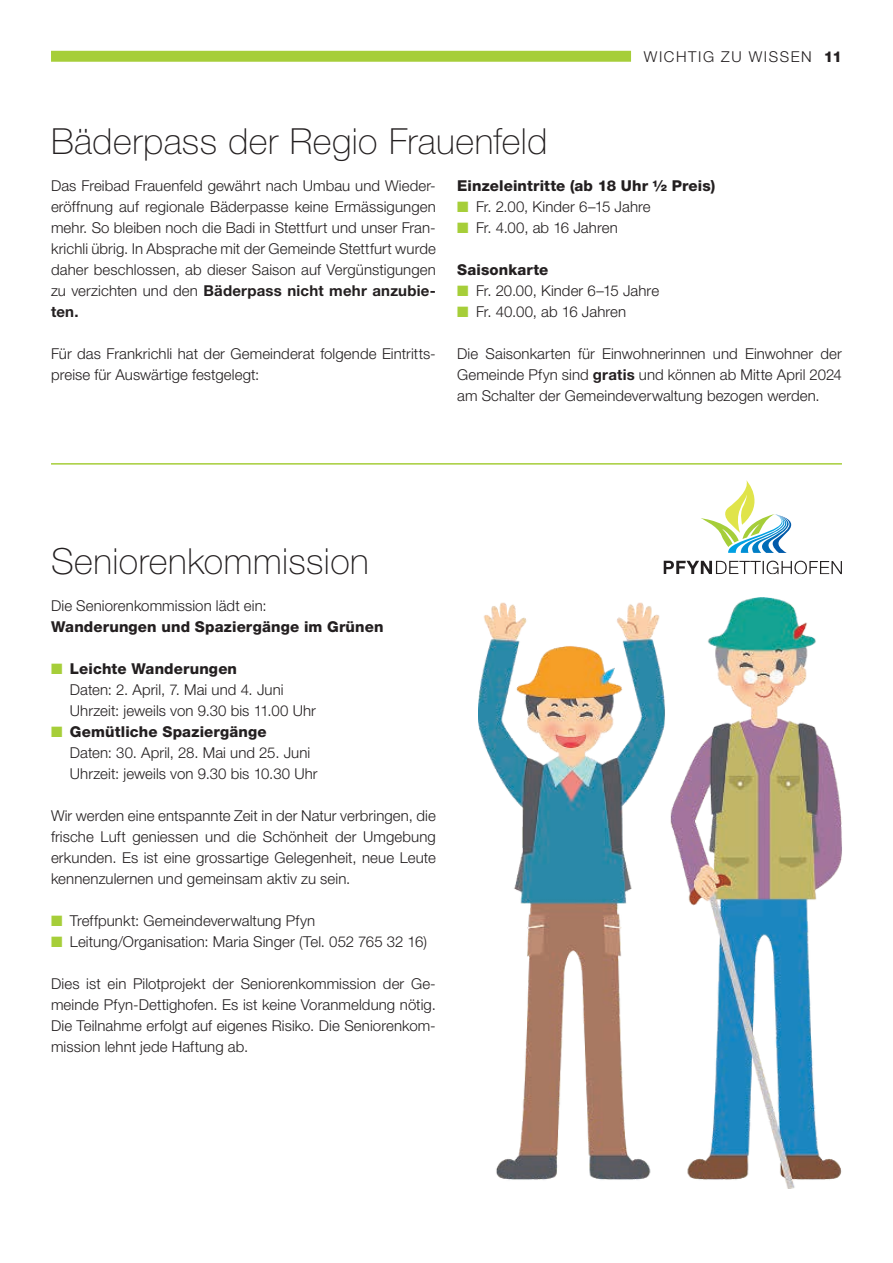
<style>
.page{position:relative;width:893px;height:1263px;background:#fff}
.page>*{position:absolute;margin:0;border:0;box-sizing:border-box;transform-origin:0 0}
.t1{font:100 36px "Helvetica Neue LT Std";letter-spacing:.01em;color:#231f20}
.t2{font:300 15px/21px "Helvetica Neue LT Std";letter-spacing:.005em;color:#231f20;text-align:justify}
.t3{font:800 15px "Helvetica Neue LT Std";letter-spacing:.01em;color:#231f20}
.t4{font:300 15px "Helvetica Neue LT Std";letter-spacing:.105em;color:#231f20}
.s1{font-weight:700}
.s2{color:#a6ce39}
.s3{font-weight:800}
</style>
<div class="page">
<div style="left:51px;top:51px;width:580px;height:11px;background:#a6ce39"></div>
<img style="left:479px;top:598px;width:363px;height:590px">
<hr style="left:51px;top:463px;width:791px;height:2px;background:#a6ce39">
<svg style="left:663px;top:561px;width:179px;height:13px"></svg>
<svg style="left:701px;top:480px;width:90px;height:73px"></svg>
<p class="t4" style="left:644px;top:47px;width:169px">WICHTIG ZU WISSEN</p>
<p class="t3" style="left:824px;top:47px;width:20px">11</p>
<h1 class="t1" style="left:51px;top:120px;width:498px">Bäderpass der Regio Frauenfeld</h1>
<p class="t2" style="left:51px;top:175px;width:386px">Das Freibad Frauenfeld gewährt nach Umbau und Wieder&shy;eröffnung auf regionale Bäderpasse keine Ermässigungen mehr. So bleiben noch die Badi in Stettfurt und unser Fran&shy;krichli übrig. In Absprache mit der Gemeinde Stettfurt wurde daher beschlossen, ab dieser Saison auf Vergünstigungen zu verzichten und den <span class="s1">Bäderpass nicht mehr anzubie&shy;ten.</span></p>
<p class="t2" style="left:51px;top:343px;width:386px">Für das Frankrichli hat der Gemeinderat folgende Eintritts&shy;preise für Auswärtige festgelegt:</p>
<p class="t3" style="left:457px;top:177px;width:260px">Einzeleintritte (ab 18 Uhr ½ Preis)</p>
<p class="t2" style="left:457px;top:196px;width:195px"><span class="s2">■</span> Fr. 2.00, Kinder 6–15 Jahre</p>
<p class="t2" style="left:457px;top:217px;width:162px"><span class="s2">■</span> Fr. 4.00, ab 16 Jahren</p>
<p class="t3" style="left:457px;top:261px;width:93px">Saisonkarte</p>
<p class="t2" style="left:457px;top:280px;width:203px"><span class="s2">■</span> Fr. 20.00, Kinder 6–15 Jahre</p>
<p class="t2" style="left:457px;top:301px;width:171px"><span class="s2">■</span> Fr. 40.00, ab 16 Jahren</p>
<p class="t2" style="left:457px;top:343px;width:386px">Die Saisonkarten für Einwohnerinnen und Einwohner der Gemeinde Pfyn sind <span class="s1">gratis</span> und können ab Mitte April 2024 am Schalter der Gemeindeverwaltung bezogen werden.</p>
<h1 class="t1" style="left:51px;top:540px;width:319px">Seniorenkommission</h1>
<p class="t2" style="left:51px;top:595px;width:217px">Die Seniorenkommission lädt ein:</p>
<p class="t3" style="left:51px;top:618px;width:334px">Wanderungen und Spaziergänge im Grünen</p>
<p class="t2" style="left:70px;top:658px;width:247px;text-align:left;text-indent:-19px"><span class="s2">■</span> <span class="s3">Leichte Wanderungen<br></span>Daten: 2. April, 7. Mai und 4. Juni<br>Uhrzeit: jeweils von 9.30 bis 11.00 Uhr</p>
<p class="t2" style="left:70px;top:721px;width:249px;text-align:left;text-indent:-19px"><span class="s2">■</span> <span class="s3">Gemütliche Spaziergänge<br></span>Daten: 30. April, 28. Mai und 25. Juni<br>Uhrzeit: jeweils von 9.30 bis 10.30 Uhr</p>
<p class="t2" style="left:51px;top:805px;width:386px">Wir werden eine entspannte Zeit in der Natur verbringen, die frische Luft geniessen und die Schönheit der Umgebung erkunden. Es ist eine grossartige Gelegenheit, neue Leute kennenzulernen und gemeinsam aktiv zu sein.</p>
<p class="t2" style="left:51px;top:910px;width:266px"><span class="s2">■</span> Treffpunkt: Gemeindeverwaltung Pfyn</p>
<p class="t2" style="left:51px;top:931px;width:377px"><span class="s2">■</span> Leitung/Organisation: Maria Singer (Tel. 052 765 32 16)</p>
<p class="t2" style="left:51px;top:973px;width:386px">Dies ist ein Pilotprojekt der Seniorenkommission der Ge&shy;meinde Pfyn-Dettighofen. Es ist keine Voranmeldung nötig.<br>Die Teilnahme erfolgt auf eigenes Risiko. Die Seniorenkom&shy;mission lehnt jede Haftung ab.</p>
</div>
